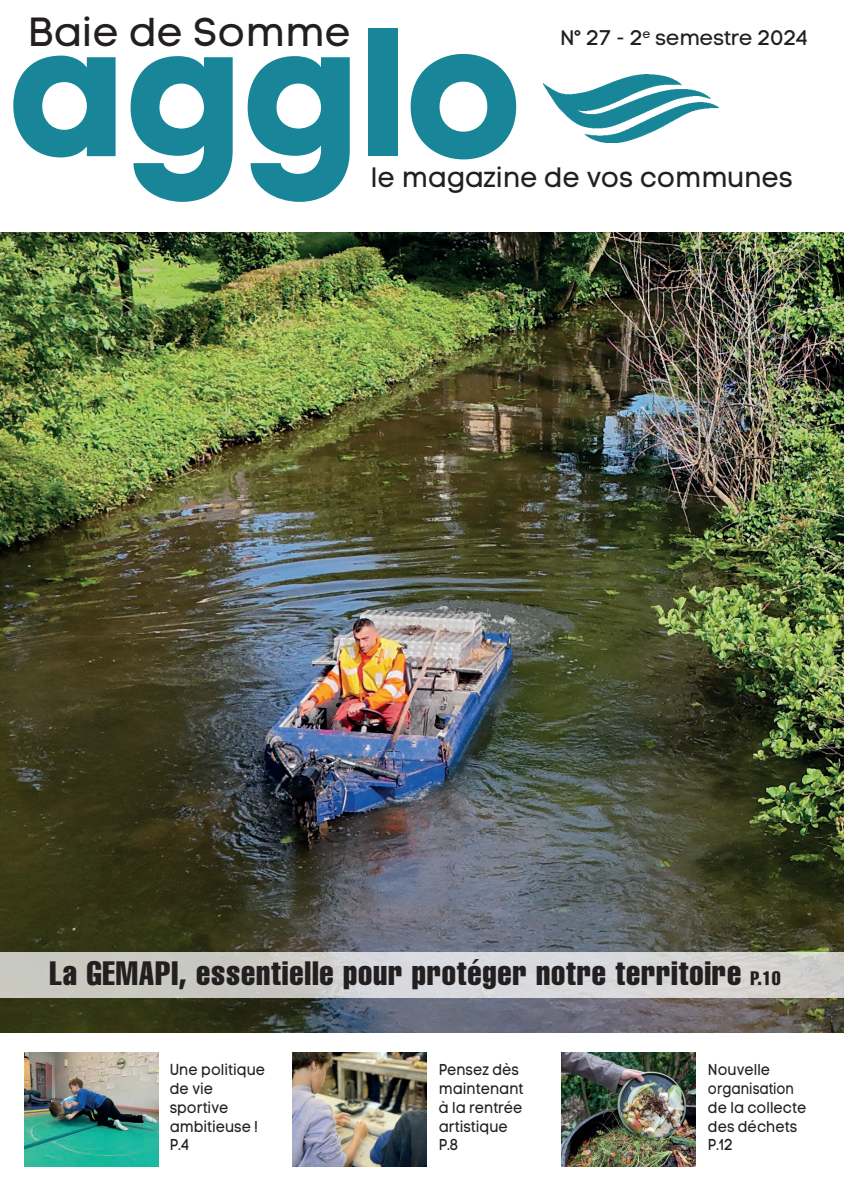
<style>
.page{position:relative;width:844px;height:1191px;background:#fff}
.page>*{position:absolute;margin:0;border:0;box-sizing:border-box;transform-origin:0 0}
.t1{font:182.7px "Code Pro Bold LC";color:#188698}
.t2{font:40.25px "Code Pro LC";color:#231f20}
.t3{font:extra-condensed 33.25px "Helvetica";letter-spacing:.025em;color:#231f20}
.t4{font:28px "Code Pro LC";color:#231f20;scale:.95 1}
.t5{font:21px "Code Pro LC";letter-spacing:-.015em;color:#231f20}
.t6{font:15.75px/18.9px "Code Pro LC";color:#231f20;scale:.9 1}
.s1{font-size:19.25px}
</style>
<div class="page">
<img style="left:0;top:232px;width:843px;height:800px">
<svg style="left:0;top:951px;width:843px;height:46px;background:#cececc"></svg>
<img style="left:543px;top:75px;width:175px;height:67px">
<img style="left:25px;top:1052px;width:134px;height:114px">
<img style="left:293px;top:1052px;width:134px;height:114px">
<img style="left:561px;top:1052px;width:133px;height:114px">
<h2 class="t2" style="left:28px;top:9px;width:325px">Baie de Somme</h2>
<h1 class="t1" style="left:11px;top:-21px;width:516px">agglo</h1>
<h3 class="t5" style="left:560px;top:26px;width:250px">N° 27 - 2<sup>e</sup> semestre 2024</h3>
<h3 class="t4" style="left:371px;top:161px;width:445px">le magazine de vos communes</h3>
<h3 class="t3" style="left:50px;top:952px;width:732px">La GEMAPI, essentielle pour protéger notre territoire <span class="s1">P.10</span></h3>
<p class="t6" style="left:170px;top:1060px;width:107px">Une politique de vie sportive ambitieuse !<br>P.4</p>
<p class="t6" style="left:439px;top:1060px;width:95px">Pensez dès maintenant à la rentrée artistique<br>P.8</p>
<p class="t6" style="left:707px;top:1060px;width:111px">Nouvelle organisation de la collecte des déchets<br>P.12</p>
</div>
